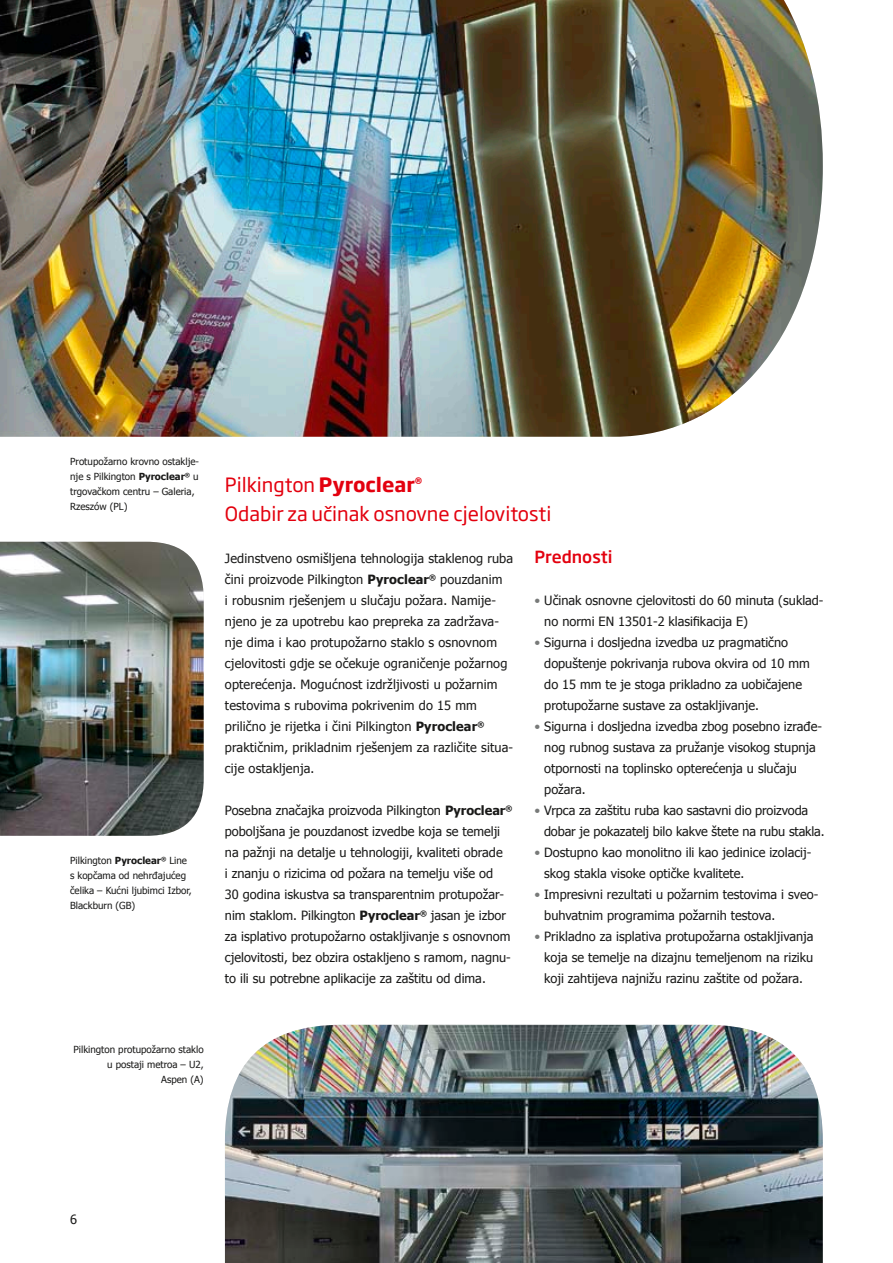
<style>
.page{position:relative;width:893px;height:1263px;background:#fff}
.page>*{position:absolute;margin:0;border:0;box-sizing:border-box;transform-origin:0 0}
.t1{font:19.5px/28.5px "Soho Gothic Pro";color:#e3000e}
.t2{font:500 16.5px "Soho Gothic Pro";color:#e3000e}
.t3{font:12.75px/21px "Tahoma";color:#191918}
.t4{font:9.75px/15px "Tahoma";color:#191918}
.s1{font-weight:700}
.s2{color:#787a79}
</style>
<div class="page">
<img style="left:225px;top:1025px;width:598px;height:238px">
<img style="left:0;top:542px;width:204px;height:294px">
<img style="left:0;top:0;width:823px;height:437px">
<p class="t4" style="left:70px;top:454px;width:130px">Protupožarno krovno ostaklje&shy;nje s Pilkington <span class="s1">Pyroclear</span><sup>®</sup> u trgovačkom centru – Galeria,<br>Rzeszów (PL)</p>
<p class="t4" style="left:70px;top:853px;width:123px">Pilkington <span class="s1">Pyroclear</span><sup>®</sup> Line s kopčama od nehrđajućeg čelika – Kućni ljubimci Izbor,<br>Blackburn (GB)</p>
<h1 class="t1" style="left:225px;top:470px;width:328px">Pilkington <span class="s1">Pyroclear</span><sup>®<br></sup>Odabir za učinak osnovne cjelovitosti</h1>
<p class="t3" style="left:225px;top:547px;width:290px">Jedinstveno osmišljena tehnologija staklenog ruba čini proizvode Pilkington <span class="s1">Pyroclear</span><sup>®</sup> pouzdanim<br>i robusnim rješenjem u slučaju požara. Namije&shy;njeno je za upotrebu kao prepreka za zadržava&shy;nje dima i kao protupožarno staklo s osnovnom cjelovitosti gdje se očekuje ograničenje požarnog opterećenja. Mogućnost izdržljivosti u požarnim testovima s rubovima pokrivenim do 15 mm prilično je rijetka i čini Pilkington <span class="s1">Pyroclear</span><sup>® </sup>praktičnim, prikladnim rješenjem za različite situa&shy;cije ostakljenja.</p>
<p class="t3" style="left:225px;top:799px;width:289px">Posebna značajka proizvoda Pilkington <span class="s1">Pyroclear</span><sup>® </sup>poboljšana je pouzdanost izvedbe koja se temelji na pažnji na detalje u tehnologiji, kvaliteti obrade<br>i znanju o rizicima od požara na temelju više od<br>30 godina iskustva sa transparentnim protupožar&shy;nim staklom. Pilkington <span class="s1">Pyroclear</span><sup>®</sup> jasan je izbor za isplativo protupožarno ostakljivanje s osnovnom cjelovitosti, bez obzira ostakljeno s ramom, nagnu&shy;to ili su potrebne aplikacije za zaštitu od dima.</p>
<p class="t2" style="left:534px;top:544px;width:80px">Prednosti</p>
<p class="t3" style="left:544px;top:589px;width:281px;text-indent:-10px"><span class="s2">•</span> Učinak osnovne cjelovitosti do 60 minuta (suklad&shy;no normi EN 13501-2 klasifikacija E)</p>
<p class="t3" style="left:544px;top:631px;width:267px;text-indent:-10px"><span class="s2">•</span> Sigurna i dosljedna izvedba uz pragmatično dopuštenje pokrivanja rubova okvira od 10 mm do 15 mm te je stoga prikladno za uobičajene protupožarne sustave za ostakljivanje.</p>
<p class="t3" style="left:544px;top:715px;width:279px;text-indent:-10px"><span class="s2">•</span> Sigurna i dosljedna izvedba zbog posebno izrađe&shy;nog rubnog sustava za pružanje visokog stupnja otpornosti na toplinsko opterećenja u slučaju požara.</p>
<p class="t3" style="left:544px;top:799px;width:282px;text-indent:-10px"><span class="s2">•</span> Vrpca za zaštitu ruba kao sastavni dio proizvoda dobar je pokazatelj bilo kakve štete na rubu stakla.</p>
<p class="t3" style="left:544px;top:841px;width:269px;text-indent:-10px"><span class="s2">•</span> Dostupno kao monolitno ili kao jedinice izolacij&shy;skog stakla visoke optičke kvalitete.</p>
<p class="t3" style="left:544px;top:883px;width:275px;text-indent:-10px"><span class="s2">•</span> Impresivni rezultati u požarnim testovima i sveo&shy;buhvatnim programima požarnih testova.</p>
<p class="t3" style="left:544px;top:925px;width:271px;text-align:justify;text-indent:-10px"><span class="s2">•</span> Prikladno za isplativa protupožarna ostakljivanja koja se temelje na dizajnu temeljenom na riziku koji zahtijeva najnižu razinu zaštite od požara.</p>
<p class="t4" style="left:74px;top:1042px;width:132px;text-align:right">Pilkington protupožarno staklo u postaji metroa – U2,<br>Aspen (A)</p>
<p class="t3" style="left:70px;top:1208px;width:8px">6</p>
</div>
